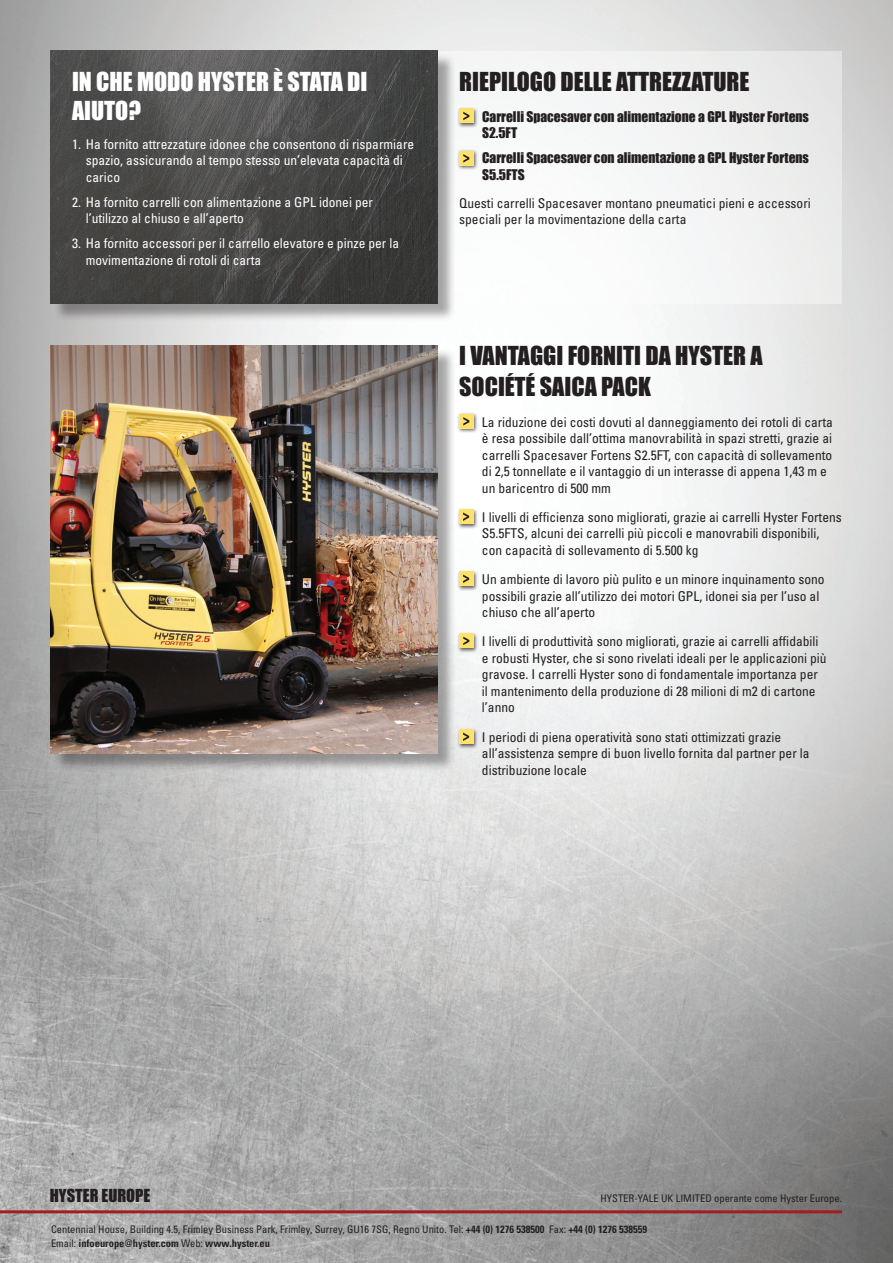
<style>
.page{position:relative;width:893px;height:1263px;background:#fff}
.page>*{position:absolute;margin:0;border:0;box-sizing:border-box;transform-origin:0 0}
.Sub_Headline_Black{font:24px/31.5px "Impact";color:#231f20}
.Sub_Headline_White{font:24px/28.8px "Impact";color:#fff}
.t1{font:16.5px "Impact";color:#231f20}
.Body_Text{font:condensed 13.5px/16.5px "Univers";color:#231f20}
.Hyster_Help_Text{font:condensed 13.5px/16.5px "Univers";color:#fff}
.Bullet_Points{font:13.5px/16.5px "Impact";color:#231f20}
.t2{font:condensed 10.5px "Univers";color:#231f20}
.t3{font:700 condensed 10.5px "Univers";color:#231f20}
.s1{font-weight:700}
.s2{font-weight:400}
</style>
<div class="page">
<img style="left:0;top:0;width:893px;height:1263px">
<div style="left:277px;top:51px;width:565px;height:253px;background:linear-gradient(to bottom,#eeefef,#f8f9f9)"></div>
<div style="left:53px;top:53px;width:404px;height:269px;background:#231f20;opacity:.4"></div>
<img style="left:51px;top:51px;width:387px;height:253px">
<div style="left:53px;top:348px;width:404px;height:424px;background:#231f20;opacity:.4"></div>
<img style="left:51px;top:346px;width:387px;height:407px">
<hr style="left:0;top:1210px;width:842px;height:3px;background:#a11d20">
<div style="left:457px;top:107px;width:21px;height:21px;background:#231f20;opacity:.75"></div>
<div style="left:459px;top:109px;width:14px;height:14px;background:#ffe16b"></div>
<svg style="left:463px;top:112px;width:6px;height:8px"></svg>
<div style="left:457px;top:149px;width:21px;height:21px;background:#231f20;opacity:.75"></div>
<div style="left:459px;top:151px;width:14px;height:14px;background:#ffe16b"></div>
<svg style="left:463px;top:154px;width:6px;height:9px"></svg>
<div style="left:457px;top:412px;width:21px;height:21px;background:#231f20;opacity:.75"></div>
<div style="left:459px;top:414px;width:14px;height:14px;background:#ffe16b"></div>
<svg style="left:463px;top:417px;width:6px;height:9px"></svg>
<div style="left:457px;top:508px;width:21px;height:21px;background:#231f20;opacity:.75"></div>
<div style="left:459px;top:509px;width:14px;height:15px;background:#ffe16b"></div>
<svg style="left:463px;top:512px;width:6px;height:9px"></svg>
<div style="left:457px;top:632px;width:21px;height:21px;background:#231f20;opacity:.75"></div>
<div style="left:459px;top:634px;width:14px;height:14px;background:#ffe16b"></div>
<svg style="left:463px;top:637px;width:6px;height:8px"></svg>
<div style="left:457px;top:570px;width:21px;height:21px;background:#231f20;opacity:.75"></div>
<div style="left:459px;top:572px;width:14px;height:14px;background:#ffe16b"></div>
<svg style="left:463px;top:574px;width:6px;height:9px"></svg>
<div style="left:457px;top:728px;width:21px;height:21px;background:#231f20;opacity:.75"></div>
<div style="left:459px;top:730px;width:14px;height:14px;background:#ffe16b"></div>
<svg style="left:463px;top:732px;width:6px;height:9px"></svg>
<p class="Sub_Headline_White" style="left:72px;top:67px;width:297px">IN CHE MODO HYSTER È STATA DI<br>AIUTO?</p>
<p class="Hyster_Help_Text" style="left:86px;top:136px;width:330px;text-indent:-14px">1. Ha fornito attrezzature idonee che consentono di risparmiare spazio, assicurando al tempo stesso un’elevata capacità di carico</p>
<p class="Hyster_Help_Text" style="left:86px;top:194px;width:289px;text-indent:-14px">2. Ha fornito carrelli con alimentazione a GPL idonei per l’utilizzo al chiuso e all’aperto</p>
<p class="Hyster_Help_Text" style="left:86px;top:235px;width:315px;text-indent:-14px">3. Ha fornito accessori per il carrello elevatore e pinze per la movimentazione di rotoli di carta</p>
<p class="Sub_Headline_Black" style="left:459px;top:65px;width:292px">RIEPILOGO DELLE ATTREZZATURE</p>
<p class="Bullet_Points" style="left:482px;top:108px;width:328px">Carrelli Spacesaver con alimentazione a GPL Hyster Fortens<br>S2.5FT</p>
<p class="Bullet_Points" style="left:482px;top:149px;width:328px">Carrelli Spacesaver con alimentazione a GPL Hyster Fortens<br>S5.5FTS</p>
<p class="Body_Text" style="left:459px;top:195px;width:353px">Questi carrelli Spacesaver montano pneumatici pieni e accessori speciali per la movimentazione della carta</p>
<p class="Sub_Headline_Black" style="left:459px;top:339px;width:305px">I VANTAGGI FORNITI DA HYSTER A<br>SOCIÉTÉ SAICA PACK</p>
<p class="Body_Text" style="left:482px;top:413px;width:352px">La riduzione dei costi dovuti al danneggiamento dei rotoli di carta è resa possibile dall’ottima manovrabilità in spazi stretti, grazie ai carrelli Spacesaver Fortens S2.5FT, con capacità di sollevamento di 2,5 tonnellate e il vantaggio di un interasse di appena 1,43 m e un baricentro di 500 mm</p>
<p class="Body_Text" style="left:482px;top:509px;width:361px">I livelli di efficienza sono migliorati, grazie ai carrelli Hyster Fortens<br>S5.5FTS, alcuni dei carrelli più piccoli e manovrabili disponibili, con capacità di sollevamento di 5.500 kg</p>
<p class="Body_Text" style="left:482px;top:571px;width:344px">Un ambiente di lavoro più pulito e un minore inquinamento sono possibili grazie all’utilizzo dei motori GPL, idonei sia per l’uso al chiuso che all’aperto</p>
<p class="Body_Text" style="left:482px;top:633px;width:346px">I livelli di produttività sono migliorati, grazie ai carrelli affidabili e robusti Hyster, che si sono rivelati ideali per le applicazioni più gravose. I carrelli Hyster sono di fondamentale importanza per il mantenimento della produzione di 28 milioni di m2 di cartone l’anno</p>
<p class="Body_Text" style="left:482px;top:728px;width:329px">I periodi di piena operatività sono stati ottimizzati grazie all’assistenza sempre di buon livello fornita dal partner per la distribuzione locale</p>
<p class="t1" style="left:50px;top:1183px;width:102px">HYSTER EUROPE</p>
<p class="t2" style="left:600px;top:1192px;width:243px">HYSTER-YALE UK LIMITED operante come Hyster Europe.</p>
<p class="t2" style="left:51px;top:1223px;width:597px">Centennial House, Building 4.5, Frimley Business Park, Frimley, Surrey, GU16 7SG, Regno Unito. Tel: <span class="s1">+44 (0) 1276 538500</span> Fax: <span class="s1">+44 (0) 1276 538559</span></p>
<p class="t3" style="left:51px;top:1236px;width:221px"><span class="s2">Email:</span> infoeurope@hyster.com <span class="s2">Web:</span> www.hyster.eu</p>
</div>
